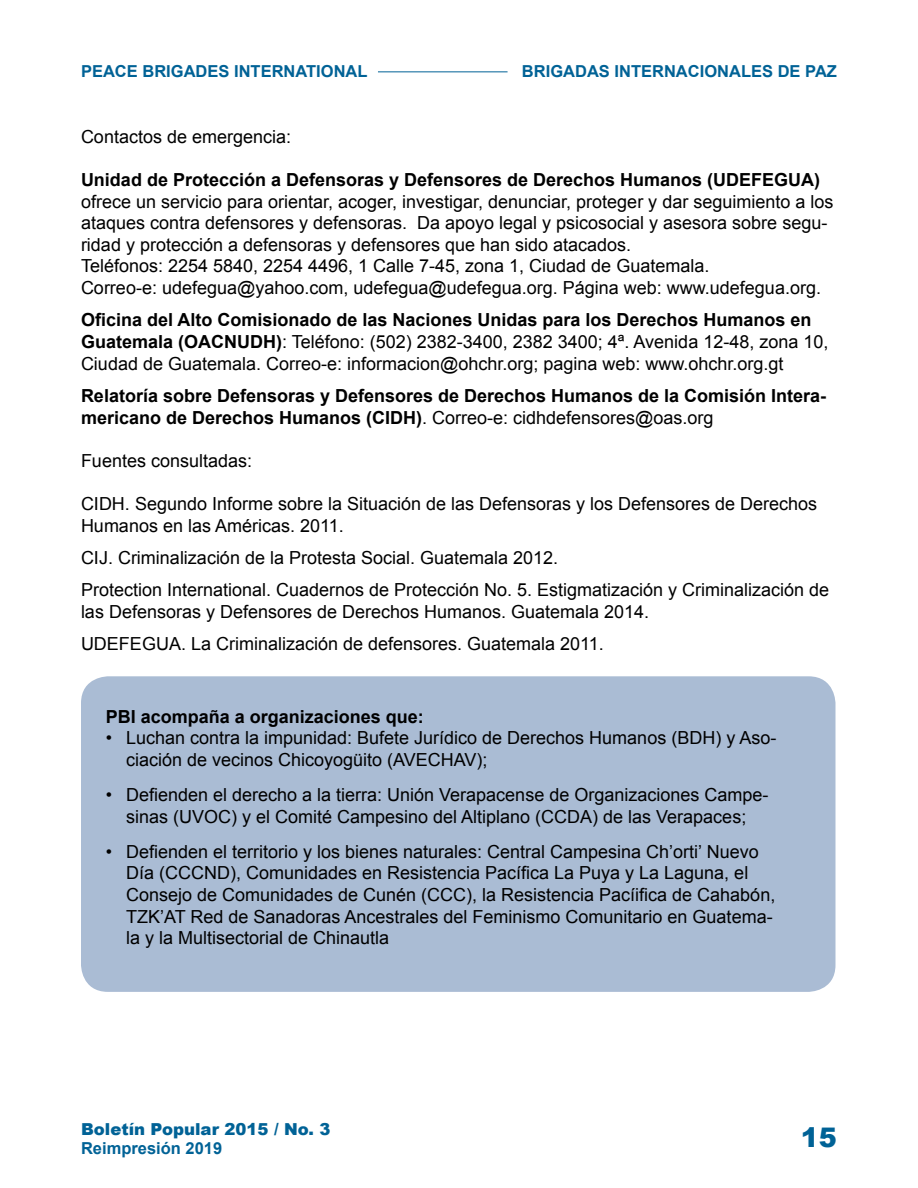
<style>
.page{position:relative;width:918px;height:1188px;background:#fff}
.page>*{position:absolute;margin:0;border:0;box-sizing:border-box;transform-origin:0 0}
.t1{font:900 27px "Arial";color:#006296}
.t2{font:18px/21.6px "Arial";color:#000}
.t3{font:700 18px/21.6px "Arial";color:#000}
.t4{font:700 16.5px "Arial";color:#006296}
.t5{font:900 16.5px "Arial";color:#006296}
.s1{font-weight:700}
.s2{font-weight:400}
</style>
<div class="page">
<hr style="left:378px;top:71px;width:130px;height:1px;background:#006296">
<div style="left:81px;top:676px;width:755px;height:316px;background:#aabcd4;border-radius:27px"></div>
<p class="t4" style="left:81px;top:61px;width:288px">PEACE BRIGADES INTERNATIONAL</p>
<p class="t4" style="left:522px;top:61px;width:317px">BRIGADAS INTERNACIONALES DE PAZ</p>
<p class="t2" style="left:81px;top:126px;width:212px">Contactos de emergencia:</p>
<p class="t3" style="left:81px;top:169px;width:741px">Unidad de Protección a Defensoras y Defensores de Derechos Humanos (UDEFEGUA)</p>
<p class="t2" style="left:81px;top:191px;width:754px">ofrece un servicio para orientar, acoger, investigar, denunciar, proteger y dar seguimiento a los ataques contra defensores y defensoras. Da apoyo legal y psicosocial y asesora sobre segu&shy;ridad y protección a defensoras y defensores que han sido atacados.<br>Teléfonos: 2254 5840, 2254 4496, 1 Calle 7-45, zona 1, Ciudad de Guatemala.<br>Correo-e: udefegua@yahoo.com, udefegua@udefegua.org. Página web: www.udefegua.org.</p>
<p class="t2" style="left:81px;top:309px;width:749px"><span class="s1">Oficina del Alto Comisionado de las Naciones Unidas para los Derechos Humanos en<br>Guatemala (OACNUDH)</span>: Teléfono: (502) 2382-3400, 2382 3400; 4ª. Avenida 12-48, zona 10,<br>Ciudad de Guatemala. Correo-e: informacion@ohchr.org; pagina web: www.ohchr.org.gt</p>
<p class="t3" style="left:81px;top:385px;width:747px">Relatoría sobre Defensoras y Defensores de Derechos Humanos de la Comisión Intera&shy;mericano de Derechos Humanos (CIDH)<span class="s2">. Correo-e: cidhdefensores@oas.org</span></p>
<p class="t2" style="left:81px;top:450px;width:173px">Fuentes consultadas:</p>
<p class="t2" style="left:81px;top:493px;width:738px">CIDH. Segundo Informe sobre la Situación de las Defensoras y los Defensores de Derechos<br>Humanos en las Américas. 2011.</p>
<p class="t2" style="left:81px;top:542px;width:750px;line-height:32.4px">CIJ. Criminalización de la Protesta Social. Guatemala 2012.<br>Protection International. Cuadernos de Protección No. 5. Estigmatización y Criminalización de</p>
<p class="t2" style="left:81px;top:596px;width:570px;line-height:32.4px">las Defensoras y Defensores de Derechos Humanos. Guatemala 2014.<br>UDEFEGUA. La Criminalización de defensores. Guatemala 2011.</p>
<p class="t3" style="left:106px;top:706px;width:320px">PBI acompaña a organizaciones que:</p>
<p class="t2" style="left:126px;top:727px;width:652px;text-indent:-20px">• Luchan contra la impunidad: Bufete Jurídico de Derechos Humanos (BDH) y Aso&shy;ciación de vecinos Chicoyogüito (AVECHAV);</p>
<p class="t2" style="left:106px;top:784px;width:664px;text-align:center">• Defienden el derecho a la tierra: Unión Verapacense de Organizaciones Campe&shy;sinas (UVOC) y el Comité Campesino del Altiplano (CCDA) de las Verapaces;</p>
<p class="t2" style="left:126px;top:841px;width:651px;text-indent:-20px">• Defienden el territorio y los bienes naturales: Central Campesina Ch’orti’ Nuevo Día (CCCND), Comunidades en Resistencia Pacífica La Puya y La Laguna, el Consejo de Comunidades de Cunén (CCC), la Resistencia Pacíifica de Cahabón, TZK’AT Red de Sanadoras Ancestrales del Feminismo Comunitario en Guatema&shy;la y la Multisectorial de Chinautla</p>
<p class="t5" style="left:81px;top:1117px;width:251px">Boletín Popular 2015 / No. 3</p>
<p class="t4" style="left:81px;top:1138px;width:143px">Reimpresión 2019</p>
<h1 class="t1" style="left:801px;top:1118px;width:38px">15</h1>
</div>
